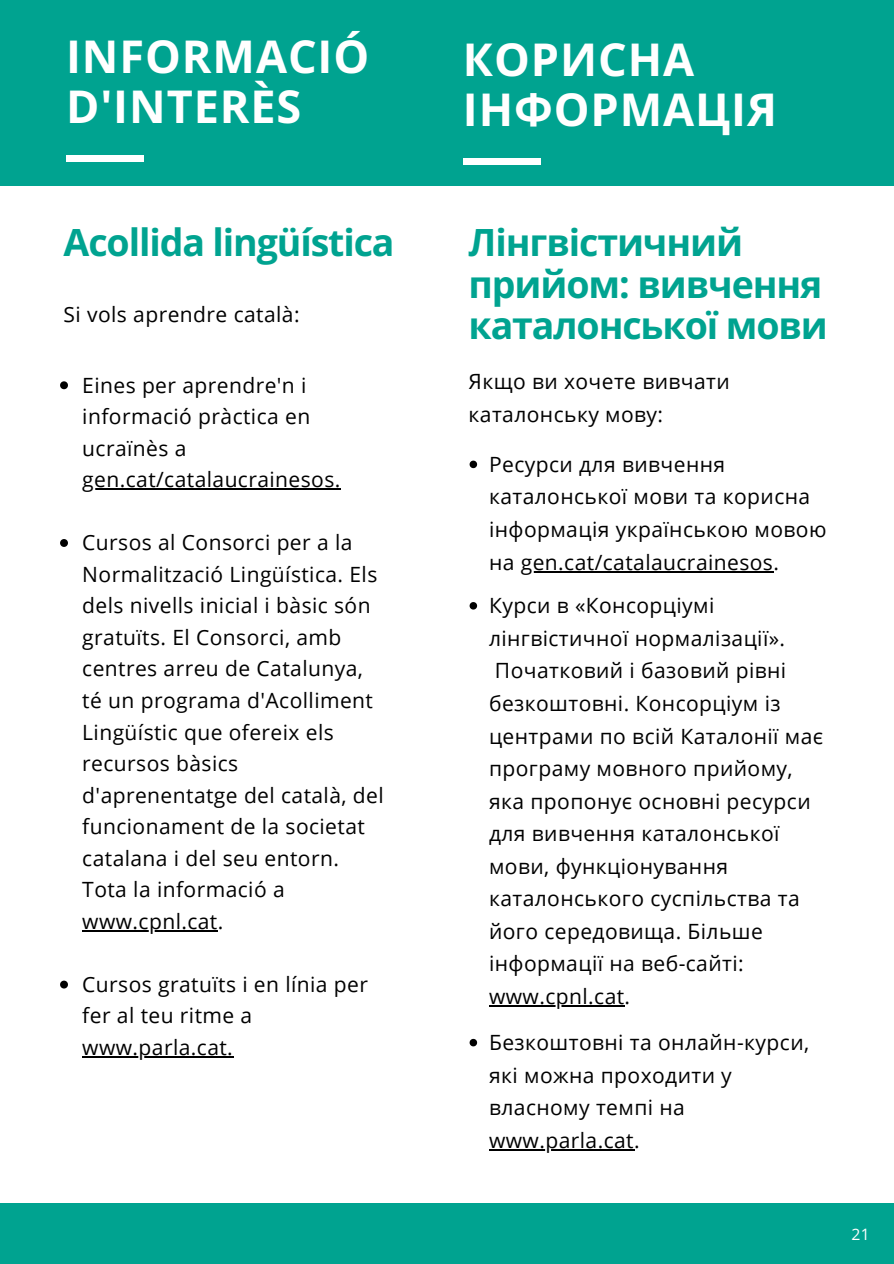
<style>
.page{position:relative;width:894px;height:1264px;background:#fff}
.page>*{position:absolute;margin:0;border:0;box-sizing:border-box;transform-origin:0 0}
.t1{font:700 45px/49.5px "Open Sans";letter-spacing:.02em;color:#fff}
.t2{font:700 37.5px/41.7px "Open Sans";letter-spacing:-.03em;color:#00a390}
.t3{font:21px/32.5px "Open Sans";letter-spacing:.02em;color:#000}
.t4{font:15.75px "Open Sans";color:#fff}
</style>
<div class="page">
<div style="left:0;top:1203px;width:893px;height:60px;background:#00a390"></div>
<div style="left:0;top:0;width:893px;height:185px;background:#00a390"></div>
<div style="left:66px;top:155px;width:78px;height:7px;background:#fff"></div>
<div style="left:463px;top:158px;width:77px;height:7px;background:#fff"></div>
<svg style="left:60px;top:381px;width:8px;height:8px"></svg>
<hr style="left:82px;top:488px;width:259px;height:1px;background:#000">
<svg style="left:60px;top:539px;width:8px;height:8px"></svg>
<hr style="left:82px;top:929px;width:136px;height:2px;background:#000">
<svg style="left:60px;top:980px;width:8px;height:8px"></svg>
<hr style="left:82px;top:1056px;width:151px;height:1px;background:#000">
<svg style="left:469px;top:460px;width:8px;height:8px"></svg>
<hr style="left:520px;top:570px;width:253px;height:2px;background:#000">
<svg style="left:469px;top:602px;width:8px;height:7px"></svg>
<hr style="left:489px;top:1005px;width:135px;height:1px;background:#000">
<svg style="left:469px;top:1038px;width:8px;height:8px"></svg>
<hr style="left:489px;top:1148px;width:145px;height:2px;background:#000">
<h1 class="t1" style="left:66px;top:31px;width:304px">INFORMACIÓ<br>D'INTERÈS</h1>
<h1 class="t1" style="left:463px;top:34px;width:315px">КОРИСНА<br>ІНФОРМАЦІЯ</h1>
<h2 class="t2" style="left:64px;top:221px;width:332px">Acollida lingüística</h2>
<h2 class="t2" style="left:468px;top:221px;width:361px">Лінгвістичний прийом: вивчення каталонської мови</h2>
<p class="t3" style="left:64px;top:298px;width:237px">Si vols aprendre català:</p>
<p class="t3" style="left:82px;top:369px;width:259px;line-height:31.5px">Eines per aprendre'n i informació pràctica en ucraïnès a gen.cat/catalaucrainesos.</p>
<p class="t3" style="left:82px;top:526px;width:303px;line-height:31.5px">Cursos al Consorci per a la<br>Normalització Lingüística. Els dels nivells inicial i bàsic són gratuïts. El Consorci, amb centres arreu de Catalunya, té un programa d'Acolliment<br>Lingüístic que ofereix els recursos bàsics d'aprenentatge del català, del funcionament de la societat catalana i del seu entorn.<br>Tota la informació a www.cpnl.cat.</p>
<p class="t3" style="left:82px;top:968px;width:287px;line-height:31.5px">Cursos gratuïts i en línia per fer al teu ritme a www.parla.cat.</p>
<p class="t3" style="left:468px;top:364px;width:262px">Якщо ви хочете вивчати каталонську мову:</p>
<p class="t3" style="left:489px;top:447px;width:339px">Ресурси для вивчення каталонської мови та корисна інформація українською мовою на gen.cat/catalaucrainesos.</p>
<p class="t3" style="left:489px;top:589px;width:335px">Курси в «Консорціумі лінгвістичної нормалізації».<br>Початковий і базовий рівні безкоштовні. Консорціум із центрами по всій Каталонії має програму мовного прийому, яка пропонує основні ресурси для вивчення каталонської мови, функціонування каталонського суспільства та його середовища. Більше інформації на веб-сайті: www.cpnl.cat.</p>
<p class="t3" style="left:489px;top:1025px;width:321px">Безкоштовні та онлайн-курси, які можна проходити у власному темпі на www.parla.cat.</p>
<p class="t4" style="left:851px;top:1222px;width:20px">21</p>
</div>
